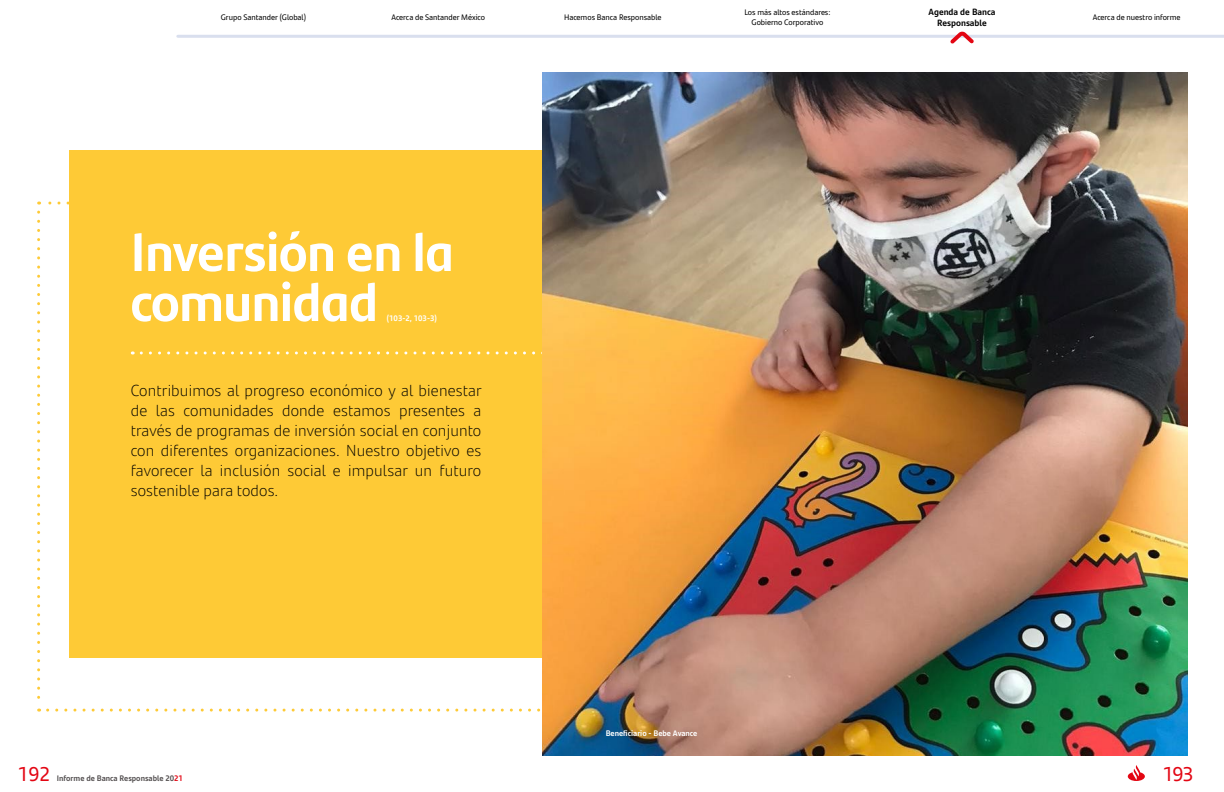
<style>
.page{position:relative;width:1224px;height:792px;background:#fff}
.page>*{position:absolute;margin:0;border:0;box-sizing:border-box;transform-origin:0 0}
.t1{font:700 54px/50px "Santander Headline";color:#fff}
.t2{font:20px "Santander Headline";letter-spacing:-.025em;color:#e30613}
.t3{font:300 16px/20px "Santander Text";letter-spacing:.01em;color:#000;text-align:justify}
.t4{font:700 9px/10.8px "Santander Text";color:#000;text-align:center}
.t5{font:8px/9.6px "Santander Text";color:#000;text-align:center}
.t6{font:700 8px "Santander Text";color:#fff}
.t7{font:700 8px "Santander Text";color:#545051}
.s1{color:#e30613}
</style>
<div class="page">
<hr style="left:178px;top:35px;width:1046px;height:3px;background:#d9dfee">
<svg style="left:1128px;top:765px;width:17px;height:16px"></svg>
<svg style="left:950px;top:31px;width:24px;height:13px"></svg>
<svg style="left:37px;top:212px;width:3px;height:500px"></svg>
<svg style="left:48px;top:709px;width:495px;height:3px"></svg>
<svg style="left:39px;top:202px;width:30px;height:3px"></svg>
<div style="left:69px;top:151px;width:630px;height:507px;background:#feca36"></div>
<svg style="left:141px;top:351px;width:402px;height:3px"></svg>
<img style="left:543px;top:72px;width:645px;height:684px">
<p class="t5" style="left:221px;top:12px;width:87px">Grupo Santander (Global)</p>
<p class="t5" style="left:391px;top:12px;width:95px">Acerca de Santander México</p>
<p class="t5" style="left:564px;top:12px;width:99px">Hacemos Banca Responsable</p>
<p class="t5" style="left:744px;top:7px;width:88px">Los más altos estándares:<br>Gobierno Corporativo</p>
<p class="t4" style="left:929px;top:6px;width:68px">Agenda de Banca<br>Responsable</p>
<p class="t5" style="left:1093px;top:12px;width:89px">Acerca de nuestro informe</p>
<h1 class="t1" style="left:131px;top:224px;width:324px">Inversión en la comunidad</h1>
<p class="t6" style="left:387px;top:312px;width:52px">(103-2, 103-3)</p>
<p class="t3" style="left:131px;top:380px;width:353px">Contribuimos al progreso económico y al bienestar de las comunidades donde estamos presentes a través de programas de inversión social en conjunto con diferentes organizaciones. Nuestro objetivo es favorecer la inclusión social e impulsar un futuro sostenible para todos.</p>
<p class="t6" style="left:606px;top:727px;width:93px">Beneficiario - Bebe Avance</p>
<p class="t2" style="left:17px;top:759px;width:34px">192</p>
<p class="t7" style="left:57px;top:772px;width:128px">Informe de Banca Responsable 20<span class="s1">21</span></p>
<p class="t2" style="left:1162px;top:759px;width:32px">193</p>
</div>
